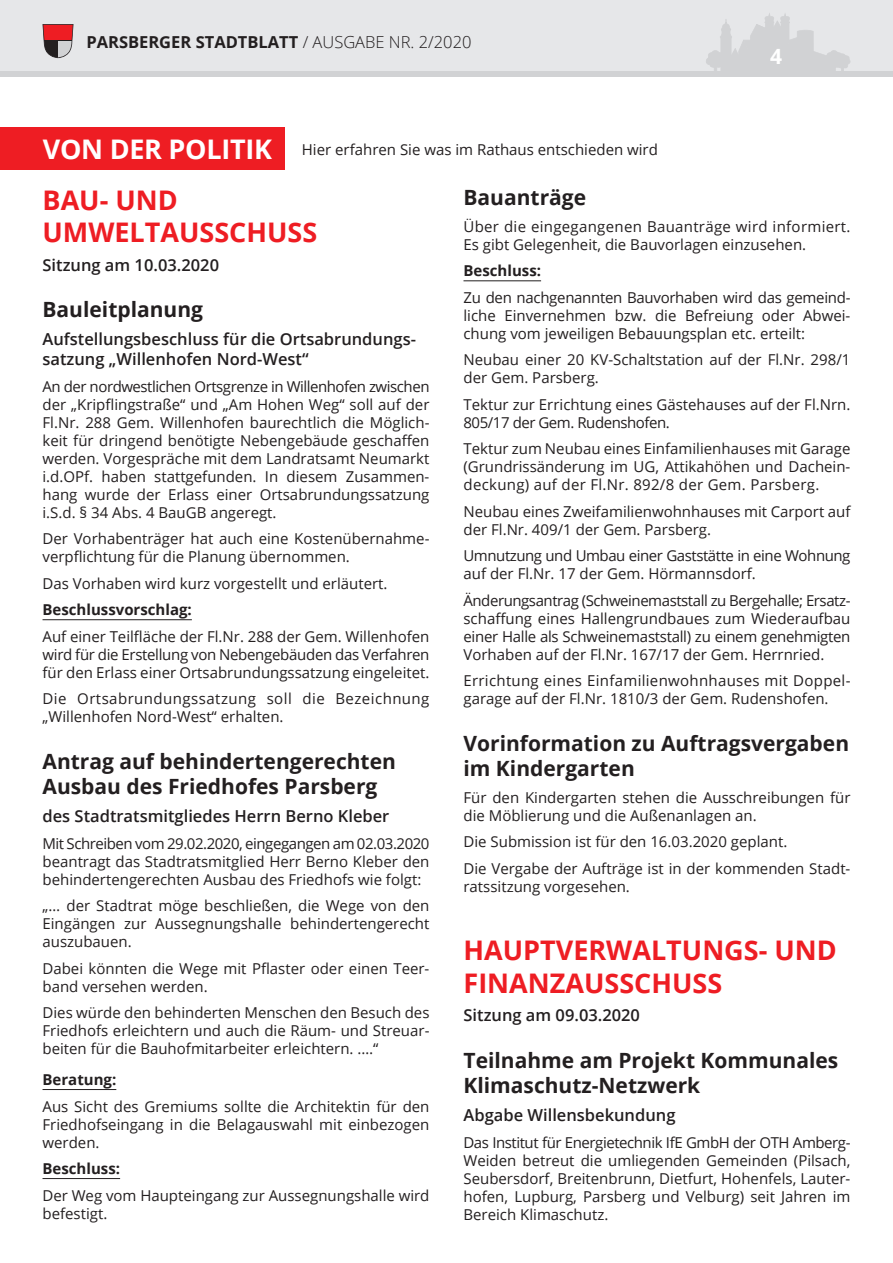
<style>
.page{position:relative;width:893px;height:1263px;background:#fff}
.page>*{position:absolute;margin:0;border:0;box-sizing:border-box;transform-origin:0 0}
.t1{font:700 27px/32.4px "Open Sans";color:#ee1d23}
.t2{font:700 21px/25.2px "Open Sans";color:#231f20}
.t3{font:700 21px "Open Sans";color:#fff}
.t4{font:600 16.5px/19.8px "Open Sans";color:#231f20}
.t5{font:700 16.5px "Open Sans";color:#231f20}
.t6{font:15px/18px "Open Sans";color:#231f20;text-align:justify}
.t7{font:15px/18px "Open Sans";letter-spacing:.02em;color:#231f20}
.t8{font:15px/18px "Open Sans";letter-spacing:-.03em;color:#231f20}
.t9{font:15px/18px "Open Sans";letter-spacing:.03em;color:#231f20}
.t10{font:700 15px "Open Sans";color:#231f20}
.s1{font-weight:300}
.s2{font-weight:700;font-size:27px;color:#fff}
</style>
<div class="page">
<div style="left:0;top:0;width:893px;height:72px;background:#e6e7e9"></div>
<svg style="left:706px;top:13px;width:145px;height:58px"></svg>
<div style="left:747px;top:54px;width:23px;height:18px;background:#d1d2d4"></div>
<svg style="left:43px;top:24px;width:31px;height:34px"></svg>
<div style="left:0;top:71px;width:893px;height:6px;background:#d1d2d4"></div>
<hr style="left:43px;top:619px;width:149px;height:1px;background:#231f20">
<hr style="left:43px;top:1089px;width:73px;height:1px;background:#231f20">
<hr style="left:43px;top:1178px;width:77px;height:1px;background:#231f20">
<hr style="left:463px;top:280px;width:78px;height:1px;background:#231f20">
<div style="left:0;top:128px;width:285px;height:42px;background:#ee1d23"></div>
<p class="t5" style="left:86px;top:30px;width:387px">PARSBERGER STADTBLATT <span class="s1">/ AUSGABE NR. 2/2020</span></p>
<p class="t6" style="left:43px;top:140px;width:617px"><span class="s2">VON DER POLITIK</span> Hier erfahren Sie was im Rathaus entschieden wird</p>
<h2 class="t3" style="left:770px;top:42px;width:13px">4</h2>
<h1 class="t1" style="left:43px;top:183px;width:276px">BAU- UND<br>UMWELTAUSSCHUSS</h1>
<p class="t4" style="left:43px;top:254px;width:178px">Sitzung am 10.03.2020</p>
<h2 class="t2" style="left:43px;top:296px;width:162px">Bauleitplanung</h2>
<p class="t4" style="left:43px;top:329px;width:375px">Aufstellungsbeschluss für die Ortsabrundungs&shy;satzung „Willenhofen Nord-West“</p>
<p class="t6" style="left:43px;top:377px;width:388px">An der nordwestlichen Ortsgrenze in Willenhofen zwischen der „Kripflingstraße“ und „Am Hohen Weg“ soll auf der Fl.Nr. 288 Gem. Willenhofen baurechtlich die Möglich&shy;keit für dringend benötigte Nebengebäude geschaffen werden. Vorgespräche mit dem Landratsamt Neumarkt i.d.OPf. haben stattgefunden. In diesem Zusammen&shy;hang wurde der Erlass einer Ortsabrundungssatzung i.S.d. § 34 Abs. 4 BauGB angeregt.</p>
<p class="t6" style="left:43px;top:529px;width:388px">Der Vorhabenträger hat auch eine Kostenübernahme&shy;verpflichtung für die Planung übernommen.</p>
<p class="t6" style="left:43px;top:574px;width:347px">Das Vorhaben wird kurz vorgestellt und erläutert.</p>
<p class="t10" style="left:43px;top:599px;width:151px">Beschlussvorschlag:</p>
<p class="t6" style="left:43px;top:627px;width:388px">Auf einer Teilfläche der Fl.Nr. 288 der Gem. Willenhofen wird für die Erstellung von Nebengebäuden das Verfahren für den Erlass einer Ortsabrundungssatzung eingeleitet.</p>
<p class="t9" style="left:43px;top:689px;width:388px">Die Ortsabrundungssatzung soll die Bezeichnung „Willenhofen Nord-West“ erhalten.</p>
<h2 class="t2" style="left:43px;top:748px;width:355px">Antrag auf behindertengerechten<br>Ausbau des Friedhofes Parsberg</h2>
<p class="t4" style="left:43px;top:806px;width:348px">des Stadtratsmitgliedes Herrn Berno Kleber</p>
<p class="t6" style="left:43px;top:834px;width:388px">Mit Schreiben vom 29.02.2020, eingegangen am 02.03.2020 beantragt das Stadtratsmitglied Herr Berno Kleber den behindertengerechten Ausbau des Friedhofs wie folgt:</p>
<p class="t6" style="left:43px;top:896px;width:388px">„… der Stadtrat möge beschließen, die Wege von den Eingängen zur Aussegnungshalle behindertengerecht auszubauen.</p>
<p class="t6" style="left:43px;top:959px;width:388px">Dabei könnten die Wege mit Pflaster oder einen Teer&shy;band versehen werden.</p>
<p class="t6" style="left:43px;top:1003px;width:388px">Dies würde den behinderten Menschen den Besuch des Friedhofs erleichtern und auch die Räum- und Streuar&shy;beiten für die Bauhofmitarbeiter erleichtern. .…“</p>
<p class="t10" style="left:43px;top:1069px;width:75px">Beratung:</p>
<p class="t6" style="left:43px;top:1097px;width:388px">Aus Sicht des Gremiums sollte die Architektin für den Friedhofseingang in die Belagauswahl mit einbezogen werden.</p>
<p class="t10" style="left:43px;top:1158px;width:79px">Beschluss:</p>
<p class="t6" style="left:43px;top:1186px;width:388px">Der Weg vom Haupteingang zur Aussegnungshalle wird befestigt.</p>
<h2 class="t2" style="left:463px;top:185px;width:124px">Bauanträge</h2>
<p class="t7" style="left:463px;top:217px;width:388px">Über die eingegangenen Bauanträge wird informiert.<br>Es gibt Gelegenheit, die Bauvorlagen einzusehen.</p>
<p class="t10" style="left:463px;top:260px;width:79px">Beschluss:</p>
<p class="t6" style="left:463px;top:288px;width:388px">Zu den nachgenannten Bauvorhaben wird das gemeind&shy;liche Einvernehmen bzw. die Befreiung oder Abwei&shy;chung vom jeweiligen Bebauungsplan etc. erteilt:</p>
<p class="t6" style="left:463px;top:350px;width:388px">Neubau einer 20 KV-Schaltstation auf der Fl.Nr. 298/1 der Gem. Parsberg.</p>
<p class="t6" style="left:463px;top:395px;width:388px">Tektur zur Errichtung eines Gästehauses auf der Fl.Nrn.<br>805/17 der Gem. Rudenshofen.</p>
<p class="t6" style="left:463px;top:439px;width:388px">Tektur zum Neubau eines Einfamilienhauses mit Garage (Grundrissänderung im UG, Attikahöhen und Dachein&shy;deckung) auf der Fl.Nr. 892/8 der Gem. Parsberg.</p>
<p class="t6" style="left:463px;top:502px;width:388px">Neubau eines Zweifamilienwohnhauses mit Carport auf der Fl.Nr. 409/1 der Gem. Parsberg.</p>
<p class="t8" style="left:463px;top:546px;width:388px">Umnutzung und Umbau einer Gaststätte in eine Wohnung auf der Fl.Nr. 17 der Gem. Hörmannsdorf.</p>
<p class="t6" style="left:463px;top:591px;width:388px">Änderungsantrag (Schweinemaststall zu Bergehalle; Ersatz&shy;schaffung eines Hallengrundbaues zum Wiederaufbau einer Halle als Schweinemaststall) zu einem genehmigten Vorhaben auf der Fl.Nr. 167/17 der Gem. Herrnried.</p>
<p class="t7" style="left:463px;top:672px;width:388px">Errichtung eines Einfamilienwohnhauses mit Doppel&shy;garage auf der Fl.Nr. 1810/3 der Gem. Rudenshofen.</p>
<h2 class="t2" style="left:463px;top:730px;width:387px">Vorinformation zu Auftragsvergaben im Kindergarten</h2>
<p class="t6" style="left:463px;top:788px;width:388px">Für den Kindergarten stehen die Ausschreibungen für die Möblierung und die Außenanlagen an.</p>
<p class="t6" style="left:463px;top:828px;width:388px;line-height:26.5px">Die Submission ist für den 16.03.2020 geplant.<br>Die Vergabe der Aufträge ist in der kommenden Stadt-</p>
<p class="t6" style="left:463px;top:877px;width:168px">ratssitzung vorgesehen.</p>
<h1 class="t1" style="left:463px;top:934px;width:375px">HAUPTVERWALTUNGS- UND<br>FINANZAUSSCHUSS</h1>
<p class="t4" style="left:463px;top:1005px;width:178px">Sitzung am 09.03.2020</p>
<h2 class="t2" style="left:463px;top:1047px;width:376px">Teilnahme am Projekt Kommunales<br>Klimaschutz-Netzwerk</h2>
<p class="t4" style="left:463px;top:1105px;width:214px">Abgabe Willensbekundung</p>
<p class="t6" style="left:463px;top:1133px;width:388px">Das Institut für Energietechnik IfE GmbH der OTH Amberg-Weiden betreut die umliegenden Gemeinden (Pilsach, Seubersdorf, Breitenbrunn, Dietfurt, Hohenfels, Lauter&shy;hofen, Lupburg, Parsberg und Velburg) seit Jahren im Bereich Klimaschutz.</p>
</div>
